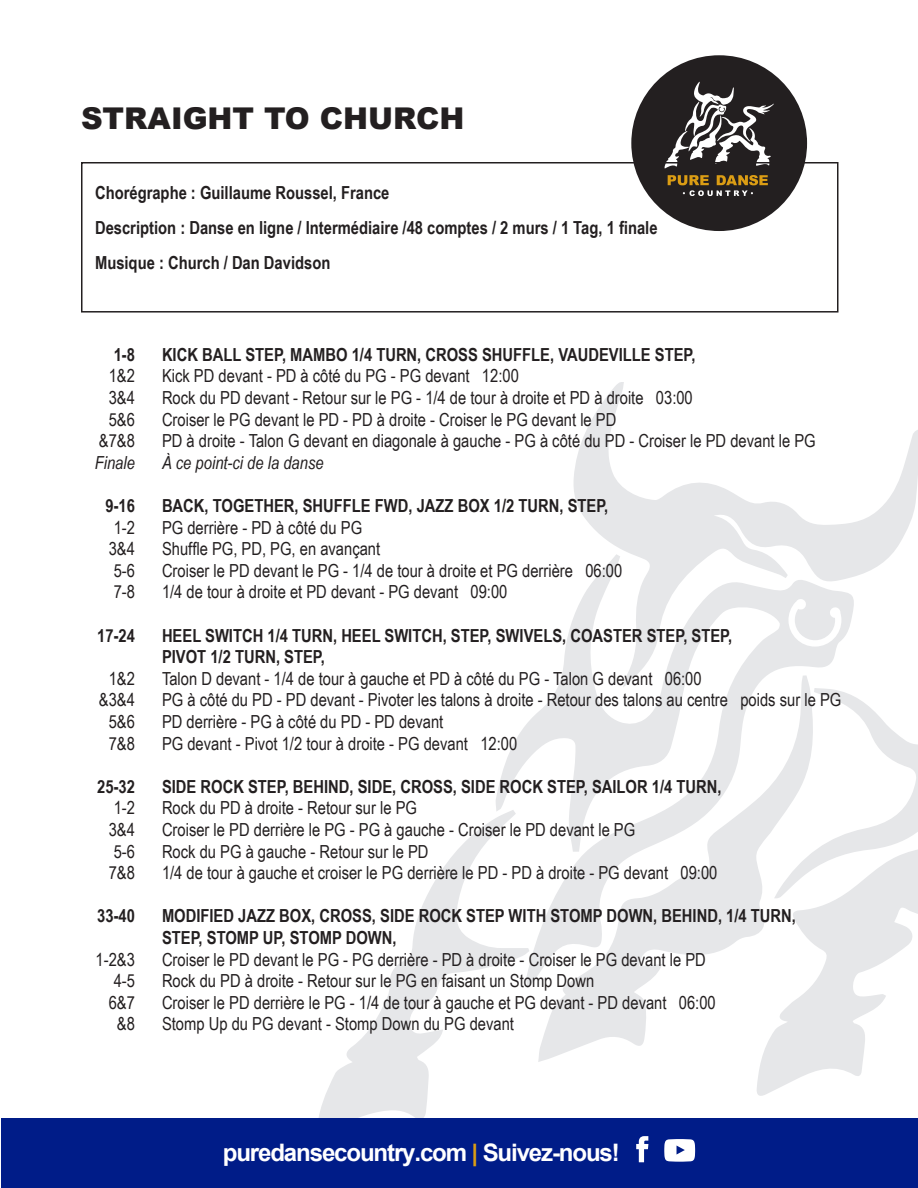
<style>
.page{position:relative;width:918px;height:1188px;background:#fff}
.page>*{position:absolute;margin:0;border:0;box-sizing:border-box;transform-origin:0 0}
.t1{font:900 30px "Arial";color:#231f20}
.t2{font:700 24.15px "Arial";letter-spacing:-.05em;color:#fff}
.t3{font:18px "Arial Narrow";color:#231f20}
.t4{font:700 18px/21.6px "Arial Narrow";color:#231f20}
.t5{font:italic 18px "Arial Narrow";color:#231f20}
.s1{color:#db9d14}
</style>
<div class="page">
<svg style="left:855px;top:697px;width:63px;height:88px"></svg>
<svg style="left:319px;top:819px;width:176px;height:299px"></svg>
<svg style="left:757px;top:785px;width:161px;height:311px"></svg>
<svg style="left:573px;top:383px;width:345px;height:193px"></svg>
<svg style="left:538px;top:988px;width:278px;height:74px"></svg>
<svg style="left:495px;top:554px;width:360px;height:434px"></svg>
<div style="left:1px;top:1118px;width:917px;height:70px;background:#001c88"></div>
<div style="left:631px;top:55px;width:176px;height:176px;background:#231f20;border-radius:50%"></div>
<svg style="left:665px;top:82px;width:109px;height:86px"></svg>
<svg style="left:668px;top:175px;width:100px;height:21px"></svg>
<svg style="left:636px;top:1136px;width:12px;height:26px"></svg>
<svg style="left:664px;top:1139px;width:31px;height:23px"></svg>
<div style="left:81px;top:162px;width:757px;height:151px;border:2px solid #231f20"></div>
<p class="t1" style="left:81px;top:97px;width:385px">STRAIGHT TO CHURCH</p>
<p class="t4" style="left:95px;top:181px;width:296px">Chorégraphe : Guillaume Roussel, France</p>
<p class="t4" style="left:95px;top:216px;width:564px">Description : Danse en ligne / Intermédiaire /48 comptes / 2 murs / 1 Tag, 1 finale</p>
<p class="t4" style="left:95px;top:251px;width:237px">Musique : Church / Dan Davidson</p>
<p class="t4" style="left:114px;top:343px;width:23px">1-8</p>
<p class="t4" style="left:162px;top:343px;width:535px">KICK BALL STEP, MAMBO 1/4 TURN, CROSS SHUFFLE, VAUDEVILLE STEP,</p>
<p class="t3" style="left:109px;top:363px;width:28px">1&amp;2</p>
<p class="t3" style="left:162px;top:363px;width:358px">Kick PD devant - PD à côté du PG - PG devant 12:00</p>
<p class="t3" style="left:109px;top:385px;width:28px">3&amp;4</p>
<p class="t3" style="left:162px;top:385px;width:532px">Rock du PD devant - Retour sur le PG - 1/4 de tour à droite et PD à droite 03:00</p>
<p class="t3" style="left:109px;top:406px;width:28px">5&amp;6</p>
<p class="t3" style="left:162px;top:406px;width:456px">Croiser le PG devant le PD - PD à droite - Croiser le PG devant le PD</p>
<p class="t3" style="left:99px;top:428px;width:38px">&amp;7&amp;8</p>
<p class="t3" style="left:162px;top:428px;width:655px">PD à droite - Talon G devant en diagonale à gauche - PG à côté du PD - Croiser le PD devant le PG</p>
<p class="t5" style="left:95px;top:450px;width:42px">Finale</p>
<p class="t5" style="left:162px;top:450px;width:163px">À ce point-ci de la danse</p>
<p class="t4" style="left:105px;top:494px;width:31px">9-16</p>
<p class="t4" style="left:162px;top:494px;width:448px">BACK, TOGETHER, SHUFFLE FWD, JAZZ BOX 1/2 TURN, STEP,</p>
<p class="t3" style="left:114px;top:514px;width:23px">1-2</p>
<p class="t3" style="left:162px;top:514px;width:202px">PG derrière - PD à côté du PG</p>
<p class="t3" style="left:109px;top:536px;width:28px">3&amp;4</p>
<p class="t3" style="left:162px;top:536px;width:220px">Shuffle PG, PD, PG, en avançant</p>
<p class="t3" style="left:114px;top:557px;width:23px">5-6</p>
<p class="t3" style="left:162px;top:557px;width:462px">Croiser le PD devant le PG - 1/4 de tour à droite et PG derrière 06:00</p>
<p class="t3" style="left:114px;top:579px;width:23px">7-8</p>
<p class="t3" style="left:162px;top:579px;width:347px">1/4 de tour à droite et PD devant - PG devant 09:00</p>
<p class="t4" style="left:97px;top:624px;width:39px">17-24</p>
<p class="t4" style="left:162px;top:624px;width:572px">HEEL SWITCH 1/4 TURN, HEEL SWITCH, STEP, SWIVELS, COASTER STEP, STEP,</p>
<p class="t4" style="left:162px;top:645px;width:164px">PIVOT 1/2 TURN, STEP,</p>
<p class="t3" style="left:109px;top:665px;width:28px">1&amp;2</p>
<p class="t3" style="left:162px;top:665px;width:541px">Talon D devant - 1/4 de tour à gauche et PD à côté du PG - Talon G devant 06:00</p>
<p class="t3" style="left:99px;top:687px;width:38px">&amp;3&amp;4</p>
<p class="t3" style="left:162px;top:687px;width:681px">PG à côté du PD - PD devant - Pivoter les talons à droite - Retour des talons au centre poids sur le PG</p>
<p class="t3" style="left:109px;top:709px;width:28px">5&amp;6</p>
<p class="t3" style="left:162px;top:709px;width:283px">PD derrière - PG à côté du PD - PD devant</p>
<p class="t3" style="left:109px;top:730px;width:28px">7&amp;8</p>
<p class="t3" style="left:162px;top:730px;width:357px">PG devant - Pivot 1/2 tour à droite - PG devant 12:00</p>
<p class="t4" style="left:97px;top:775px;width:39px">25-32</p>
<p class="t4" style="left:162px;top:775px;width:561px">SIDE ROCK STEP, BEHIND, SIDE, CROSS, SIDE ROCK STEP, SAILOR 1/4 TURN,</p>
<p class="t3" style="left:114px;top:795px;width:23px">1-2</p>
<p class="t3" style="left:162px;top:795px;width:257px">Rock du PD à droite - Retour sur le PG</p>
<p class="t3" style="left:109px;top:817px;width:28px">3&amp;4</p>
<p class="t3" style="left:162px;top:817px;width:475px">Croiser le PD derrière le PG - PG à gauche - Croiser le PD devant le PG</p>
<p class="t3" style="left:114px;top:838px;width:23px">5-6</p>
<p class="t3" style="left:162px;top:838px;width:268px">Rock du PG à gauche - Retour sur le PD</p>
<p class="t3" style="left:109px;top:860px;width:28px">7&amp;8</p>
<p class="t3" style="left:162px;top:860px;width:557px">1/4 de tour à gauche et croiser le PG derrière le PD - PD à droite - PG devant 09:00</p>
<p class="t4" style="left:97px;top:904px;width:39px">33-40</p>
<p class="t4" style="left:162px;top:904px;width:635px">MODIFIED JAZZ BOX, CROSS, SIDE ROCK STEP WITH STOMP DOWN, BEHIND, 1/4 TURN,<br>STEP, STOMP UP, STOMP DOWN,</p>
<p class="t3" style="left:96px;top:946px;width:41px">1-2&amp;3</p>
<p class="t3" style="left:162px;top:946px;width:545px">Croiser le PD devant le PG - PG derrière - PD à droite - Croiser le PG devant le PD</p>
<p class="t3" style="left:114px;top:968px;width:23px">4-5</p>
<p class="t3" style="left:162px;top:968px;width:434px">Rock du PD à droite - Retour sur le PG en faisant un Stomp Down</p>
<p class="t3" style="left:109px;top:989px;width:28px">6&amp;7</p>
<p class="t3" style="left:162px;top:989px;width:555px">Croiser le PD derrière le PG - 1/4 de tour à gauche et PG devant - PD devant 06:00</p>
<p class="t3" style="left:117px;top:1011px;width:20px">&amp;8</p>
<p class="t3" style="left:162px;top:1011px;width:353px">Stomp Up du PG devant - Stomp Down du PG devant</p>
<h2 class="t2" style="left:223px;top:1136px;width:398px">puredansecountry.com <span class="s1">|</span> Suivez-nous!</h2>
</div>
